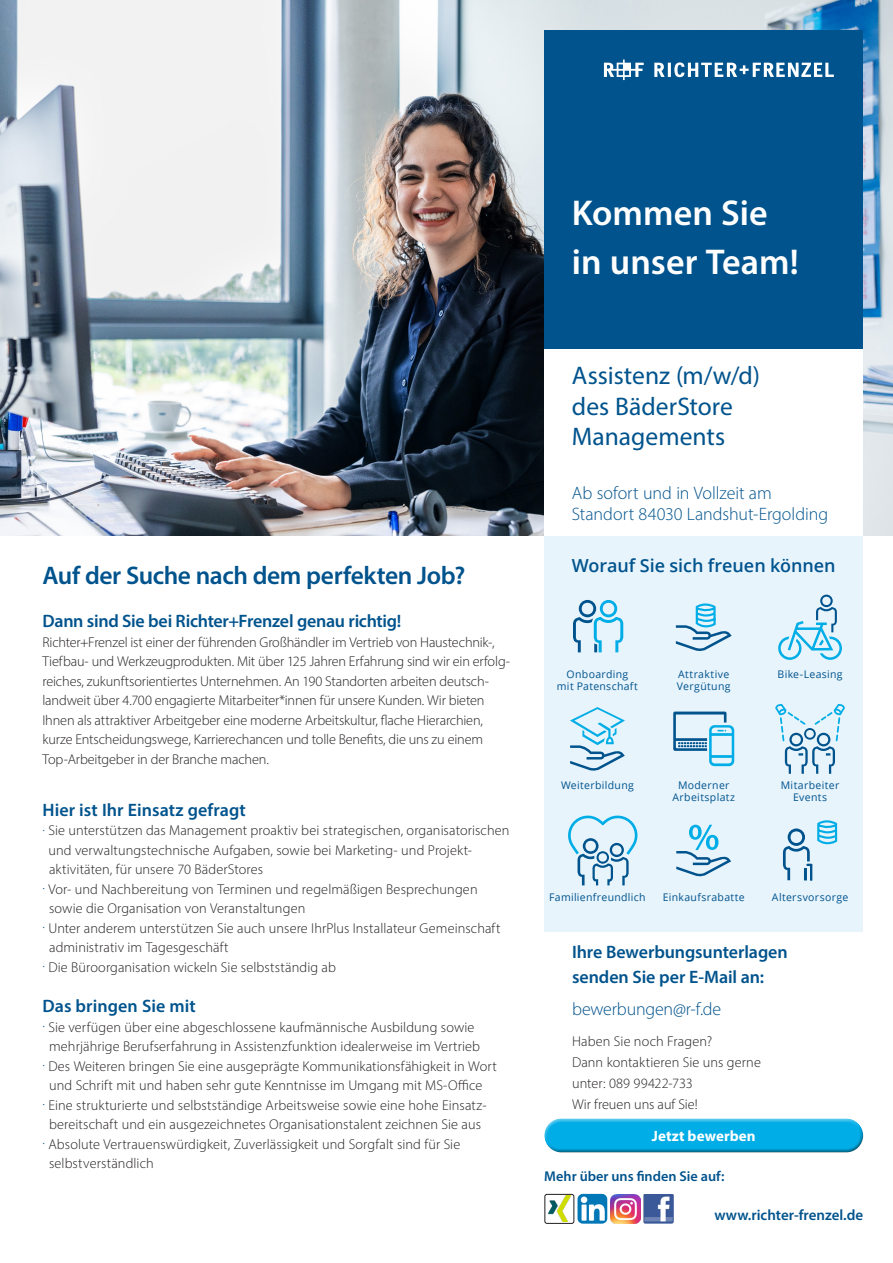
<style>
.page{position:relative;width:893px;height:1263px;background:#fff}
.page>*{position:absolute;margin:0;border:0;box-sizing:border-box;transform-origin:0 0}
.t1{font:600 36px "Myriad Pro";color:#fff}
.t2{font:25.5px "Myriad Pro";color:#00538d}
.t3{font:600 25.5px "Myriad Pro";letter-spacing:-.015em;color:#00538d}
.t4{font:600 18px "Myriad Pro";letter-spacing:-.005em;color:#00538d}
.t5{font:300 18px "Myriad Pro";letter-spacing:-.005em;color:#00538d}
.t6{font:600 18px "Open Sans";letter-spacing:-.005em;color:#00538d}
.t7{font:600 15px "Myriad Pro";color:#00538d}
.t8{font:700 15px "Myriad Pro";letter-spacing:.01em;color:#fff}
.t9{font:300 14.25px/19.5px "Myriad Pro";letter-spacing:.005em;color:#231f20}
.t10{font:300 14.25px/19.5px "Myriad Pro";letter-spacing:-.015em;color:#231f20}
.t11{font:600 14.25px "Myriad Pro";color:#00538d}
.t12{font:10.5px/12px "Open Sans";letter-spacing:.03em;color:#00538d;text-align:center}
</style>
<div class="page">
<img style="left:0;top:0;width:893px;height:536px">
<div style="left:544px;top:536px;width:319px;height:395px;background:#e7f4fc"></div>
<div style="left:544px;top:349px;width:319px;height:187px;background:#fff"></div>
<div style="left:544px;top:30px;width:319px;height:319px;background:#00538d"></div>
<div style="left:539px;top:1114px;width:325px;height:31px;background:#fff;opacity:.75"></div>
<div style="left:543px;top:1125px;width:321px;height:28px;background:#231f20;opacity:.75"></div>
<svg style="left:573px;top:600px;width:50px;height:52px"></svg>
<svg style="left:570px;top:707px;width:55px;height:64px"></svg>
<svg style="left:568px;top:815px;width:69px;height:71px"></svg>
<svg style="left:676px;top:603px;width:56px;height:48px"></svg>
<svg style="left:673px;top:711px;width:61px;height:55px"></svg>
<svg style="left:676px;top:825px;width:55px;height:52px"></svg>
<svg style="left:778px;top:595px;width:64px;height:65px"></svg>
<svg style="left:775px;top:704px;width:70px;height:70px"></svg>
<svg style="left:783px;top:820px;width:55px;height:61px"></svg>
<img style="left:547px;top:1196px;width:24px;height:26px">
<div style="left:544px;top:1194px;width:30px;height:30px;border:1px solid #231f20;border-radius:2px"></div>
<img style="left:577px;top:1194px;width:30px;height:30px">
<img style="left:611px;top:1194px;width:29px;height:30px">
<img style="left:644px;top:1194px;width:29px;height:30px">
<svg style="left:654px;top:62px;width:180px;height:15px"></svg>
<svg style="left:604px;top:60px;width:40px;height:20px"></svg>
<p class="t1" style="left:572px;top:190px;width:197px">Kommen Sie</p>
<p class="t1" style="left:572px;top:239px;width:228px">in unser Team!</p>
<p class="t3" style="left:43px;top:559px;width:424px">Auf der Suche nach dem perfekten Job?</p>
<p class="t4" style="left:43px;top:609px;width:360px">Dann sind Sie bei Richter+Frenzel genau richtig!</p>
<p class="t10" style="left:43px;top:632px;width:454px">Richter+Frenzel ist einer der führenden Großhändler im Vertrieb von Haustechnik-,</p>
<p class="t10" style="left:43px;top:651px;width:469px">Tiefbau- und Werkzeugprodukten. Mit über 125 Jahren Erfahrung sind wir ein erfolg&shy;reiches, zukunftsorientiertes Unternehmen. An 190 Standorten arbeiten deutsch&shy;landweit über 4.700 engagierte Mitarbeiter*innen für unsere Kunden. Wir bieten</p>
<p class="t9" style="left:43px;top:710px;width:442px">Ihnen als attraktiver Arbeitgeber eine moderne Arbeitskultur, flache Hierarchien,</p>
<p class="t10" style="left:43px;top:729px;width:442px">kurze Entscheidungswege, Karrierechancen und tolle Benefits, die uns zu einem</p>
<p class="t9" style="left:43px;top:749px;width:228px">Top-Arbeitgeber in der Branche machen.</p>
<p class="t4" style="left:43px;top:798px;width:205px">Hier ist Ihr Einsatz gefragt</p>
<p class="t9" style="left:48px;top:821px;width:463px;text-indent:-6px"><sup>.</sup> Sie unterstützen das Management proaktiv bei strategischen, organisatorischen und verwaltungstechnische Aufgaben, sowie bei Marketing- und Projekt-</p>
<p class="t9" style="left:49px;top:860px;width:215px">aktivitäten, für unsere 70 BäderStores</p>
<p class="t9" style="left:43px;top:879px;width:437px"><sup>.</sup> Vor- und Nachbereitung von Terminen und regelmäßigen Besprechungen</p>
<p class="t9" style="left:49px;top:899px;width:258px">sowie die Organisation von Veranstaltungen</p>
<p class="t9" style="left:43px;top:918px;width:459px"><sup>.</sup> Unter anderem unterstützen Sie auch unsere IhrPlus Installateur Gemeinschaft</p>
<p class="t9" style="left:49px;top:938px;width:181px">administrativ im Tagesgeschäft</p>
<p class="t9" style="left:43px;top:957px;width:295px"><sup>.</sup> Die Büroorganisation wickeln Sie selbstständig ab</p>
<p class="t4" style="left:43px;top:995px;width:155px">Das bringen Sie mit</p>
<p class="t9" style="left:43px;top:1017px;width:433px"><sup>.</sup> Sie verfügen über eine abgeschlossene kaufmännische Ausbildung sowie</p>
<p class="t9" style="left:49px;top:1037px;width:432px">mehrjährige Berufserfahrung in Assistenzfunktion idealerweise im Vertrieb</p>
<p class="t9" style="left:43px;top:1056px;width:456px"><sup>.</sup> Des Weiteren bringen Sie eine ausgeprägte Kommunikationsfähigkeit in Wort</p>
<p class="t9" style="left:49px;top:1076px;width:435px">und Schrift mit und haben sehr gute Kenntnisse im Umgang mit MS-Office</p>
<p class="t9" style="left:43px;top:1095px;width:446px"><sup>.</sup> Eine strukturierte und selbstständige Arbeitsweise sowie eine hohe Einsatz-</p>
<p class="t9" style="left:49px;top:1115px;width:433px">bereitschaft und ein ausgezeichnetes Organisationstalent zeichnen Sie aus</p>
<p class="t9" style="left:43px;top:1134px;width:419px"><sup>.</sup> Absolute Vertrauenswürdigkeit, Zuverlässigkeit und Sorgfalt sind für Sie</p>
<p class="t9" style="left:49px;top:1154px;width:106px">selbstverständlich</p>
<p class="t2" style="left:572px;top:360px;width:190px">Assistenz (m/w/d)</p>
<p class="t2" style="left:572px;top:390px;width:162px">des BäderStore</p>
<p class="t2" style="left:572px;top:421px;width:155px">Managements</p>
<p class="t5" style="left:572px;top:482px;width:201px">Ab sofort und in Vollzeit am</p>
<p class="t5" style="left:572px;top:503px;width:258px">Standort 84030 Landshut-Ergolding</p>
<p class="t6" style="left:572px;top:553px;width:265px">Worauf Sie sich freuen können</p>
<p class="t12" style="left:567px;top:668px;width:63px">Onboarding</p>
<p class="t12" style="left:778px;top:668px;width:66px">Bike-Leasing</p>
<p class="t12" style="left:557px;top:680px;width:83px">mit Patenschaft</p>
<p class="t12" style="left:678px;top:668px;width:53px">Attraktive</p>
<p class="t12" style="left:677px;top:680px;width:55px">Vergütung</p>
<p class="t12" style="left:561px;top:779px;width:74px">Weiterbildung</p>
<p class="t12" style="left:678px;top:779px;width:53px">Moderner</p>
<p class="t12" style="left:672px;top:791px;width:64px">Arbeitsplatz</p>
<p class="t12" style="left:781px;top:779px;width:60px">Mitarbeiter<br>Events</p>
<p class="t12" style="left:549px;top:891px;width:98px">Familienfreundlich</p>
<p class="t12" style="left:663px;top:891px;width:84px">Einkaufsrabatte</p>
<p class="t12" style="left:772px;top:891px;width:78px">Altersvorsorge</p>
<p class="t4" style="left:572px;top:940px;width:217px">Ihre Bewerbungsunterlagen</p>
<p class="t4" style="left:572px;top:966px;width:194px">senden Sie per E-Mail an:</p>
<p class="t5" style="left:572px;top:998px;width:151px">bewerbungen@r-f.de</p>
<p class="t9" style="left:572px;top:1032px;width:142px">Haben Sie noch Fragen?</p>
<p class="t9" style="left:572px;top:1053px;width:190px">Dann kontaktieren Sie uns gerne</p>
<p class="t9" style="left:572px;top:1074px;width:122px">unter: 089 99422-733</p>
<p class="t9" style="left:572px;top:1095px;width:127px">Wir freuen uns auf Sie!</p>
<p class="t8" style="left:652px;top:1126px;width:105px">Jetzt bewerben</p>
<p class="t11" style="left:544px;top:1167px;width:182px">Mehr über uns finden Sie auf:</p>
<p class="t7" style="left:714px;top:1206px;width:150px">www.richter-frenzel.de</p>
</div>
